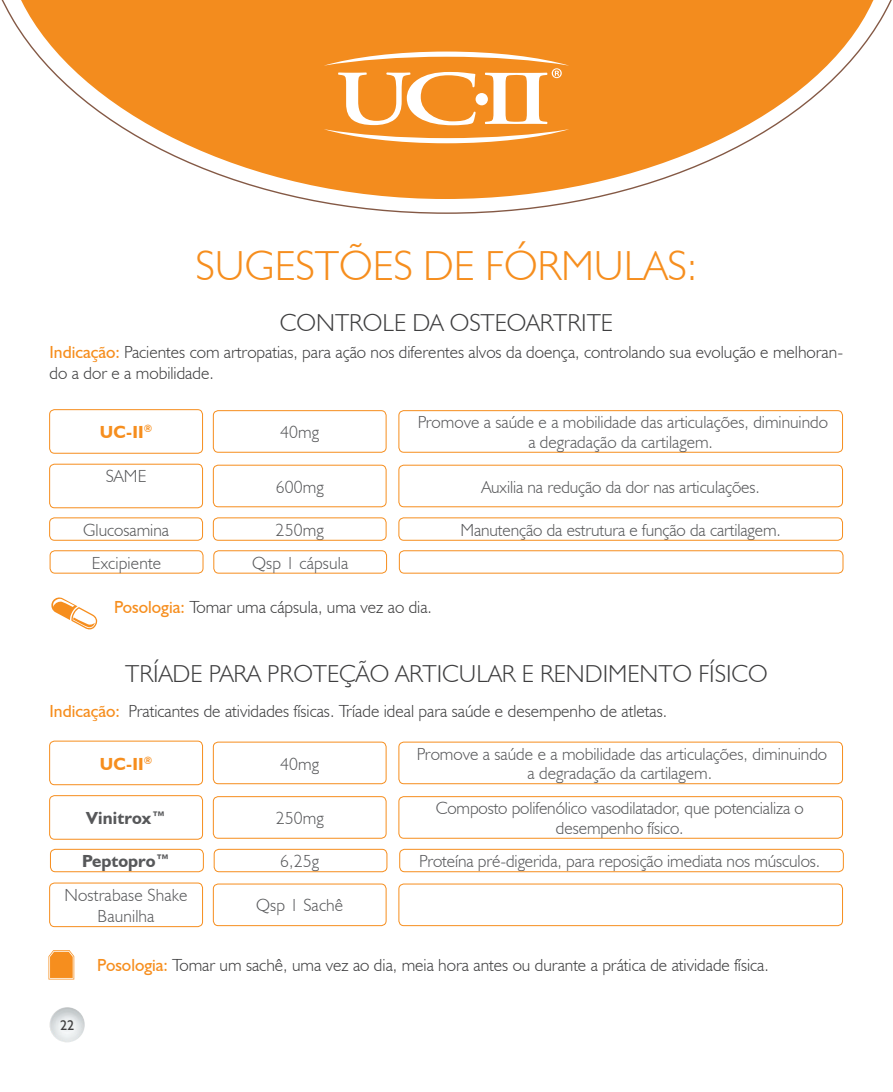
<style>
.page{position:relative;width:893px;height:1092px;background:#fff}
.page>*{position:absolute;margin:0;border:0;box-sizing:border-box;transform-origin:0 0}
.t1{font:300 42px "Humanist 521 BT";color:#f68e1e}
.t2{font:300 24.5px "Humanist 521 BT";color:#3e3e3f}
.t3{font:300 17.5px/19.2px "Humanist 521 BT";color:#57585a;text-align:center}
.t4{font:300 17.5px/21px "Humanist 521 BT";color:#3e3e3f}
.t5{font:700 17.5px "Humanist 521 BT";color:#57585a}
.t6{font:700 17.5px "Humanist 521 BT";letter-spacing:.01em;color:#f68e1e}
.t7{font:14px "Humanist 521 BT";color:#3e3e3f}
.s1{font-weight:400;color:#f68e1e}
</style>
<div class="page">
<img style="left:50px;top:1007px;width:35px;height:35px;border-radius:18px">
<div style="left:398px;top:796px;width:445px;height:42px;border:1px solid #f68e1e;border-radius:5px"></div>
<div style="left:398px;top:464px;width:445px;height:43px;border:1px solid #f68e1e;border-radius:5px"></div>
<div style="left:398px;top:741px;width:445px;height:43px;border:1px solid #f68e1e;border-radius:5px"></div>
<div style="left:398px;top:410px;width:445px;height:42px;border:1px solid #f68e1e;border-radius:5px"></div>
<div style="left:398px;top:883px;width:445px;height:43px;border:1px solid #f68e1e;border-radius:5px"></div>
<div style="left:213px;top:796px;width:174px;height:42px;border:1px solid #f68e1e;border-radius:5px"></div>
<div style="left:213px;top:464px;width:174px;height:43px;border:1px solid #f68e1e;border-radius:5px"></div>
<div style="left:213px;top:741px;width:174px;height:43px;border:1px solid #f68e1e;border-radius:5px"></div>
<div style="left:213px;top:410px;width:174px;height:42px;border:1px solid #f68e1e;border-radius:5px"></div>
<div style="left:213px;top:883px;width:174px;height:43px;border:1px solid #f68e1e;border-radius:5px"></div>
<div style="left:49px;top:795px;width:154px;height:44px;border:1px solid #f68e1e;border-radius:5px"></div>
<div style="left:49px;top:463px;width:154px;height:45px;border:1px solid #f68e1e;border-radius:5px"></div>
<div style="left:49px;top:740px;width:154px;height:45px;border:1px solid #f68e1e;border-radius:5px"></div>
<div style="left:49px;top:409px;width:154px;height:44px;border:1px solid #f68e1e;border-radius:5px"></div>
<div style="left:49px;top:882px;width:154px;height:45px;border:1px solid #f68e1e;border-radius:5px"></div>
<svg style="left:51px;top:597px;width:46px;height:33px"></svg>
<div style="left:399px;top:550px;width:444px;height:23px;border:1px solid #f68e1e;border-radius:5px"></div>
<div style="left:399px;top:848px;width:445px;height:24px;border:1px solid #f68e1e;border-radius:5px"></div>
<div style="left:398px;top:517px;width:445px;height:23px;border:1px solid #f68e1e;border-radius:5px"></div>
<div style="left:213px;top:550px;width:174px;height:23px;border:1px solid #f68e1e;border-radius:5px"></div>
<div style="left:214px;top:848px;width:173px;height:24px;border:1px solid #f68e1e;border-radius:5px"></div>
<div style="left:213px;top:517px;width:174px;height:23px;border:1px solid #f68e1e;border-radius:5px"></div>
<div style="left:49px;top:517px;width:154px;height:23px;border:1px solid #f68e1e;border-radius:5px"></div>
<div style="left:50px;top:550px;width:153px;height:23px;border:1px solid #f68e1e;border-radius:5px"></div>
<div style="left:50px;top:848px;width:154px;height:24px;border:1px solid #f68e1e;border-radius:5px"></div>
<svg style="left:1px;top:0;width:891px;height:214px"></svg>
<svg style="left:324px;top:52px;width:245px;height:91px"></svg>
<svg style="left:49px;top:950px;width:25px;height:29px"></svg>
<h1 class="t1" style="left:196px;top:240px;width:503px">SUGESTÕES DE FÓRMULAS:</h1>
<h2 class="t2" style="left:280px;top:307px;width:335px">CONTROLE DA OSTEOARTRITE</h2>
<p class="t4" style="left:50px;top:341px;width:795px"><span class="s1">Indicação:</span> Pacientes com artropatias, para ação nos diferentes alvos da doença, controlando sua evolução e melhoran&shy;do a dor e a mobilidade.</p>
<p class="t6" style="left:100px;top:421px;width:54px">UC-II<sup>®</sup></p>
<p class="t3" style="left:280px;top:422px;width:41px">40mg</p>
<p class="t3" style="left:418px;top:412px;width:412px">Promove a saúde e a mobilidade das articulações, diminuindo a degradação da cartilagem.</p>
<p class="t3" style="left:106px;top:466px;width:42px">SAME</p>
<p class="t3" style="left:276px;top:476px;width:50px">600mg</p>
<p class="t3" style="left:481px;top:476px;width:280px">Auxilia na redução da dor nas articulações.</p>
<p class="t3" style="left:83px;top:519px;width:88px">Glucosamina</p>
<p class="t3" style="left:276px;top:520px;width:50px">250mg</p>
<p class="t3" style="left:460px;top:519px;width:322px">Manutenção da estrutura e função da cartilagem.</p>
<p class="t3" style="left:92px;top:552px;width:71px">Excipiente</p>
<p class="t3" style="left:252px;top:552px;width:98px">Qsp 1 cápsula</p>
<p class="t4" style="left:114px;top:596px;width:319px"><span class="s1">Posologia:</span> Tomar uma cápsula, uma vez ao dia.</p>
<h2 class="t2" style="left:125px;top:658px;width:644px">TRÍADE PARA PROTEÇÃO ARTICULAR E RENDIMENTO FÍSICO</h2>
<p class="t4" style="left:50px;top:699px;width:619px"><span class="s1">Indicação:</span> Praticantes de atividades físicas. Tríade ideal para saúde e desempenho de atletas.</p>
<p class="t6" style="left:100px;top:752px;width:54px">UC-II<sup>®</sup></p>
<p class="t3" style="left:280px;top:753px;width:41px">40mg</p>
<p class="t3" style="left:417px;top:744px;width:412px">Promove a saúde e a mobilidade das articulações, diminuindo a degradação da cartilagem.</p>
<p class="t5" style="left:86px;top:807px;width:81px">Vinitrox™</p>
<p class="t3" style="left:276px;top:808px;width:50px">250mg</p>
<p class="t3" style="left:436px;top:798px;width:370px">Composto polifenólico vasodilatador, que potencializa o desempenho físico.</p>
<p class="t5" style="left:82px;top:850px;width:90px">Peptopro™</p>
<p class="t3" style="left:280px;top:851px;width:40px">6,25g</p>
<p class="t3" style="left:419px;top:851px;width:402px">Proteína pré-digerida, para reposição imediata nos músculos.</p>
<p class="t3" style="left:65px;top:884px;width:125px;line-height:21px">Nostrabase Shake<br>Baunilha</p>
<p class="t3" style="left:256px;top:895px;width:89px">Qsp 1 Sachê</p>
<p class="t7" style="left:60px;top:1016px;width:16px">22</p>
<p class="t4" style="left:97px;top:954px;width:673px"><span class="s1">Posologia:</span> Tomar um sachê, uma vez ao dia, meia hora antes ou durante a prática de atividade física.</p>
</div>
